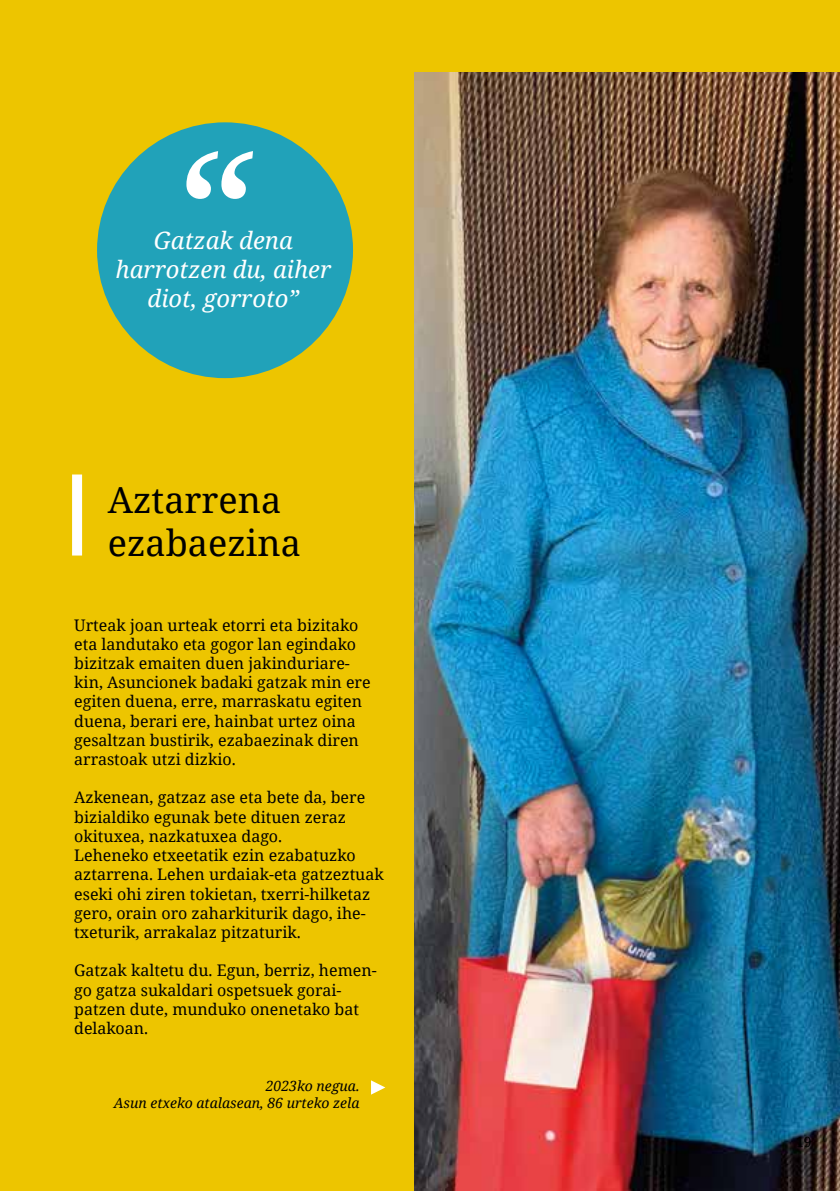
<style>
.page{position:relative;width:840px;height:1191px;background:#fff}
.page>*{position:absolute;margin:0;border:0;box-sizing:border-box;transform-origin:0 0}
.t1{font:italic 174.6px "Noto Serif";color:#fff}
.t2{font:36px/43.2px "Noto Serif";color:#000}
.t3{font:italic 23.8px/29.2px "Noto Serif";color:#fff;text-align:center}
.t4{font:16px/19.2px "Noto Serif";color:#000}
.t5{font:italic 14px/16.8px "Noto Serif";color:#000;text-align:right}
.t6{font:14px "Noto Serif";color:#000}
</style>
<div class="page">
<div style="left:0;top:0;width:839px;height:1191px;background:#edc500"></div>
<svg style="left:371px;top:1080px;width:14px;height:14px"></svg>
<img style="left:414px;top:72px;width:425px;height:1119px">
<div style="left:97px;top:122px;width:256px;height:256px;background:#21a2b9;border-radius:50%"></div>
<div style="left:72px;top:474px;width:10px;height:81px;background:#fff"></div>
<h1 class="t1" style="left:168px;top:93px;width:80px">“</h1>
<h3 class="t3" style="left:154px;top:225px;width:140px">Gatzak dena</h3>
<h3 class="t3" style="left:115px;top:254px;width:217px">harrotzen du, aiher diot, gorroto”</h3>
<h2 class="t2" style="left:108px;top:477px;width:194px">Aztarrena ezabaezina</h2>
<p class="t4" style="left:74px;top:614px;width:298px">Urteak joan urteak etorri eta bizitako eta landutako eta gogor lan egindako bizitzak emaiten duen jakinduriare&shy;kin, Asuncionek badaki gatzak min ere egiten duena, erre, marraskatu egiten duena, berari ere, hainbat urtez oina gesaltzan bustirik, ezabaezinak diren arrastoak utzi dizkio.</p>
<p class="t4" style="left:74px;top:787px;width:311px">Azkenean, gatzaz ase eta bete da, bere bizialdiko egunak bete dituen zeraz okituxea, nazkatuxea dago.<br>Leheneko etxeetatik ezin ezabatuzko aztarrena. Lehen urdaiak-eta gatzeztuak eseki ohi ziren tokietan, txerri-hilketaz gero, orain oro zaharkiturik dago, ihe&shy;txeturik, arrakalaz pitzaturik.</p>
<p class="t4" style="left:74px;top:960px;width:304px">Gatzak kaltetu du. Egun, berriz, hemen&shy;go gatza sukaldari ospetsuek gorai&shy;patzen dute, munduko onenetako bat delakoan.</p>
<p class="t5" style="left:114px;top:1076px;width:247px">2023ko negua.<br>Asun etxeko atalasean, 86 urteko zela</p>
<p class="t6" style="left:795px;top:1132px;width:17px">19</p>
</div>
